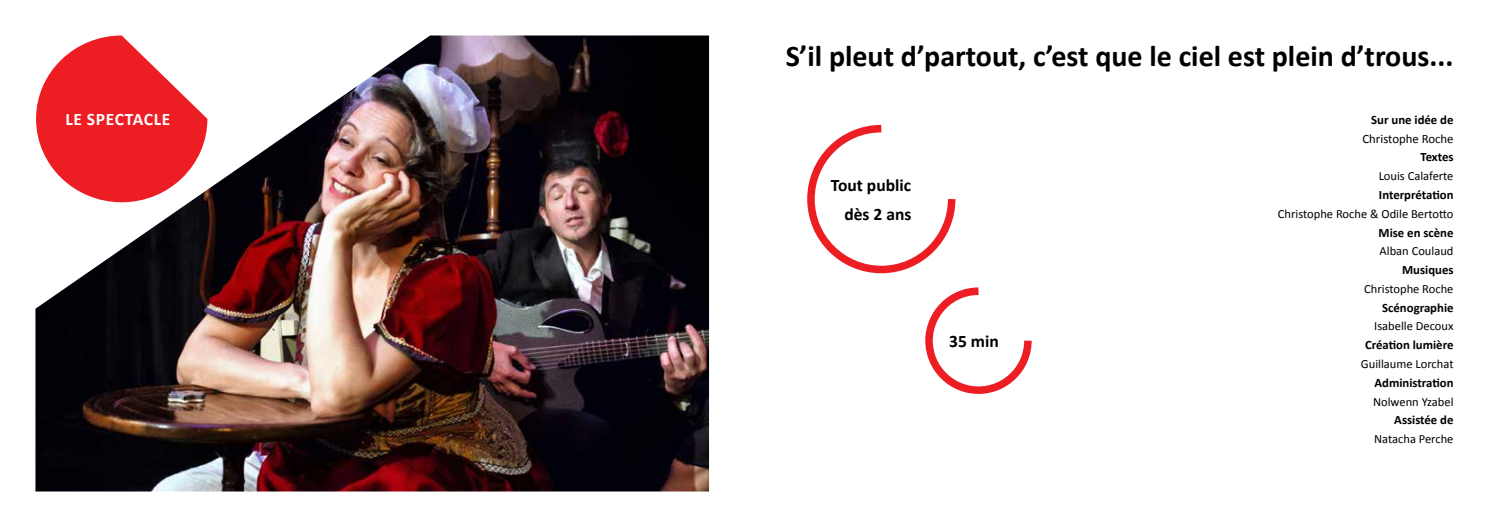
<style>
.page{position:relative;width:1489px;height:527px;background:#fff}
.page>*{position:absolute;margin:0;border:0;box-sizing:border-box;transform-origin:0 0}
.t1{font:700 30px "Calibri";color:#000}
.t2{font:700 17.5px/28.8px "Calibri";color:#000;text-align:right}
.t3{font:700 17.5px "Calibri";letter-spacing:.04em;color:#fff}
.t4{font:700 12.75px "Calibri";color:#000}
.t5{font:12.75px "Calibri";color:#000}
.t6{font:12.5px "Calibri";color:#000}
</style>
<div class="page">
<svg style="left:807px;top:124px;width:149px;height:150px"></svg>
<svg style="left:925px;top:287px;width:107px;height:107px"></svg>
<img style="left:35px;top:35px;width:674px;height:456px">
<h2 class="t3" style="left:65px;top:108px;width:106px">Le spectacle</h2>
<h1 class="t1" style="left:785px;top:37px;width:669px">S’il pleut d’partout, c’est que le ciel est plein d’trous...</h1>
<h2 class="t2" style="left:830px;top:171px;width:82px">Tout public dès 2 ans</h2>
<h2 class="t2" style="left:949px;top:327px;width:51px">35 min</h2>
<p class="t4" style="left:1371px;top:111px;width:84px">Sur une idée de</p>
<p class="t5" style="left:1362px;top:130px;width:93px">Christophe Roche</p>
<p class="t4" style="left:1420px;top:149px;width:35px">Textes</p>
<p class="t6" style="left:1378px;top:168px;width:76px">Louis Calaferte</p>
<p class="t4" style="left:1378px;top:186px;width:76px">Interprétation</p>
<p class="t6" style="left:1277px;top:205px;width:177px">Christophe Roche &amp; Odile Bertotto</p>
<p class="t4" style="left:1378px;top:224px;width:76px">Mise en scène</p>
<p class="t6" style="left:1379px;top:243px;width:75px">Alban Coulaud</p>
<p class="t4" style="left:1401px;top:261px;width:53px">Musiques</p>
<p class="t6" style="left:1364px;top:280px;width:91px">Christophe Roche</p>
<p class="t4" style="left:1381px;top:299px;width:73px">Scénographie</p>
<p class="t6" style="left:1373px;top:318px;width:81px">Isabelle Decoux</p>
<p class="t4" style="left:1364px;top:336px;width:90px">Création lumière</p>
<p class="t6" style="left:1360px;top:355px;width:94px">Guillaume Lorchat</p>
<p class="t4" style="left:1374px;top:374px;width:81px">Administration</p>
<p class="t6" style="left:1372px;top:393px;width:82px">Nolwenn Yzabel</p>
<p class="t4" style="left:1394px;top:411px;width:61px">Assistée de</p>
<p class="t6" style="left:1373px;top:430px;width:81px">Natacha Perche</p>
</div>
